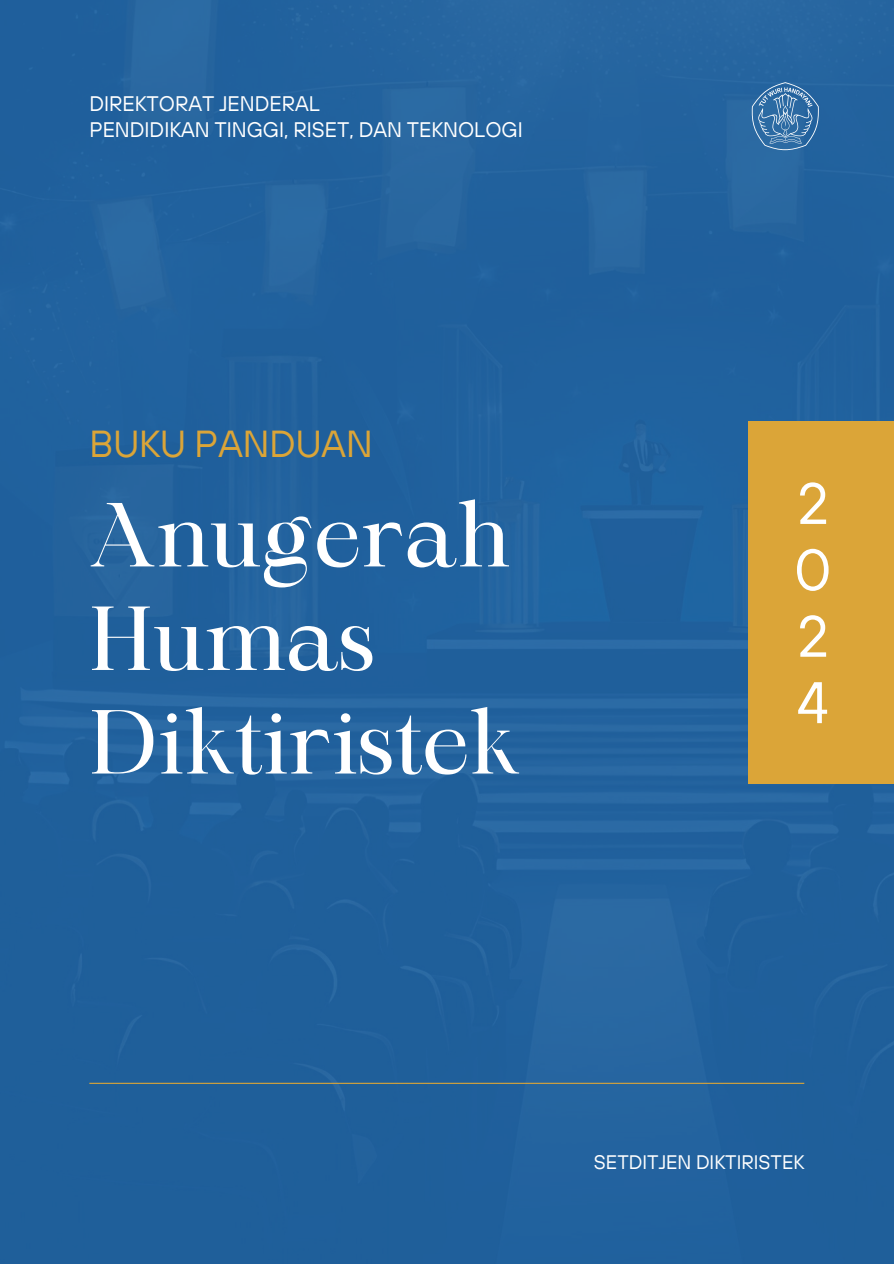
<style>
.page{position:relative;width:894px;height:1264px;background:#fff}
.page>*{position:absolute;margin:0;border:0;box-sizing:border-box;transform-origin:0 0}
.t1{font:87px/103.5px "Maharlika";color:#fff}
.t2{font:58.5px/66.3px "TT Hoves";color:#fff;text-align:justify}
.t3{font:37.5px "TT Hoves";color:#dba538}
.t4{font:21px "TT Hoves";color:#fff}
.t5{font:19.5px "TT Hoves";color:#fff}
</style>
<div class="page">
<img style="left:0;top:0;width:893px;height:1263px">
<div style="left:748px;top:421px;width:145px;height:363px;background:#dba538"></div>
<svg style="left:750px;top:82px;width:69px;height:69px;background:#477cae"></svg>
<hr style="left:89px;top:1082px;width:715px;height:1px;background:#dba538">
<p class="t4" style="left:89px;top:90px;width:232px">DIREKTORAT JENDERAL</p>
<p class="t4" style="left:89px;top:116px;width:435px">PENDIDIKAN TINGGI, RISET, DAN TEKNOLOGI</p>
<p class="t3" style="left:89px;top:419px;width:285px">BUKU PANDUAN</p>
<p class="t1" style="left:89px;top:491px;width:431px">Anugerah<br>Humas<br>Diktiristek</p>
<h3 class="t2" style="left:793px;top:469px;width:40px">2<br>0<br>2<br>4</h3>
<h1 class="t5" style="left:593px;top:1149px;width:212px">SETDITJEN DIKTIRISTEK</h1>
</div>
